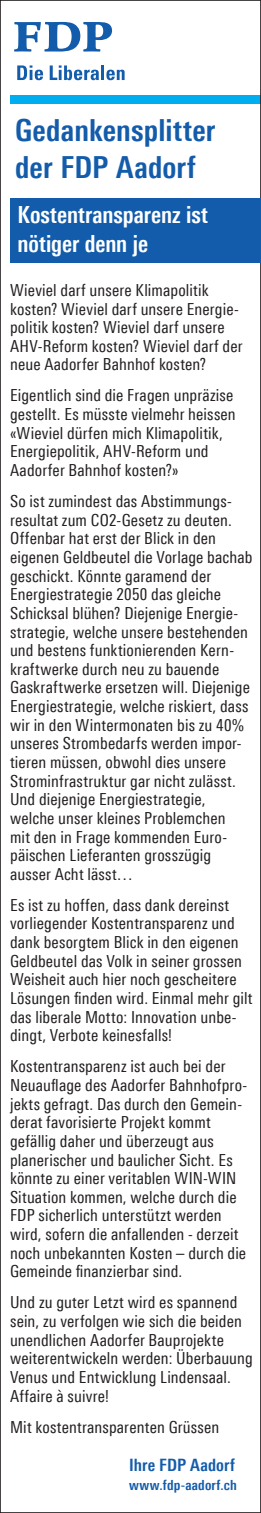
<style>
.page{position:relative;width:261px;height:1513px;background:#fff}
.page>*{position:absolute;margin:0;border:0;box-sizing:border-box;transform-origin:0 0}
.t1{font:700 30.45px/36.6px "Linotype Univers 620 Cn";letter-spacing:.005em;color:#135cab}
.t2{font:700 23.62px/28.3px "Linotype Univers 620 Cn";letter-spacing:-.005em;color:#fff}
.t3{font:700 17.15px "Linotype Univers 620 Cn";letter-spacing:.005em;color:#135cab}
.t4{font:16.62px/18.6px "Linotype Univers 420 Cn";letter-spacing:.005em;color:#231f20}
.t5{font:700 14px "Linotype Univers 620 Cn";letter-spacing:.015em;color:#135cab}
</style>
<div class="page">
<div style="left:10px;top:95px;width:251px;height:8px;background:#00aeef"></div>
<svg style="left:17px;top:65px;width:26px;height:15px"></svg>
<svg style="left:50px;top:65px;width:49px;height:15px"></svg>
<hr style="left:101px;top:65px;width:3px;height:15px;background:#135cab">
<svg style="left:106px;top:70px;width:19px;height:10px"></svg>
<svg style="left:14px;top:22px;width:98px;height:30px"></svg>
<div style="left:10px;top:199px;width:251px;height:64px;background:#135cab"></div>
<h1 class="t1" style="left:15px;top:112px;width:202px">Gedankensplitter der FDP Aadorf</h1>
<h2 class="t2" style="left:18px;top:201px;width:192px">Kostentransparenz ist nötiger denn je</h2>
<p class="t4" style="left:10px;top:281px;width:234px">Wieviel darf unsere Klimapolitik kosten? Wieviel darf unsere Energie&shy;politik kosten? Wieviel darf unsere AHV-Reform kosten? Wieviel darf der neue Aadorfer Bahnhof kosten?</p>
<p class="t4" style="left:10px;top:386px;width:227px">Eigentlich sind die Fragen unpräzise gestellt. Es müsste vielmehr heissen «Wieviel dürfen mich Klimapolitik, Energiepolitik, AHV-Reform und Aadorfer Bahnhof kosten?»</p>
<p class="t4" style="left:10px;top:492px;width:244px">So ist zumindest das Abstimmungs&shy;resultat zum CO2-Gesetz zu deuten.<br>Offenbar hat erst der Blick in den eigenen Geldbeutel die Vorlage bachab geschickt. Könnte garamend der Energiestrategie 2050 das gleiche Schicksal blühen? Diejenige Energie&shy;strategie, welche unsere bestehenden und bestens funktionierenden Kern&shy;kraftwerke durch neu zu bauende Gaskraftwerke ersetzen will. Diejenige Energiestrategie, welche riskiert, dass wir in den Wintermonaten bis zu 40% unseres Strombedarfs werden impor&shy;tieren müssen, obwohl dies unsere Strominfrastruktur gar nicht zulässt.<br>Und diejenige Energiestrategie, welche unser kleines Problemchen<br>mit den in Frage kommenden Euro&shy;päischen Lieferanten grosszügig ausser Acht lässt…</p>
<p class="t4" style="left:10px;top:896px;width:244px">Es ist zu hoffen, dass dank dereinst vorliegender Kostentransparenz und dank besorgtem Blick in den eigenen Geldbeutel das Volk in seiner grossen Weisheit auch hier noch gescheitere Lösungen finden wird. Einmal mehr gilt das liberale Motto: Innovation unbe&shy;dingt, Verbote keinesfalls!</p>
<p class="t4" style="left:10px;top:1057px;width:239px">Kostentransparenz ist auch bei der Neuauflage des Aadorfer Bahnhofpro&shy;jekts gefragt. Das durch den Gemein&shy;derat favorisierte Projekt kommt gefällig daher und überzeugt aus planerischer und baulicher Sicht. Es könnte zu einer veritablen WIN-WIN Situation kommen, welche durch die FDP sicherlich unterstützt werden wird, sofern die anfallenden - derzeit noch unbekannten Kosten – durch die Gemeinde finanzierbar sind.</p>
<p class="t4" style="left:10px;top:1293px;width:244px">Und zu guter Letzt wird es spannend sein, zu verfolgen wie sich die beiden unendlichen Aadorfer Bauprojekte weiterentwickeln werden: Überbauung Venus und Entwicklung Lindensaal.<br>Affaire à suivre!</p>
<p class="t4" style="left:10px;top:1417px;width:211px">Mit kostentransparenten Grüssen</p>
<p class="t3" style="left:129px;top:1455px;width:107px">Ihre FDP Aadorf</p>
<p class="t5" style="left:129px;top:1476px;width:109px">www.fdp-aadorf.ch</p>
</div>
